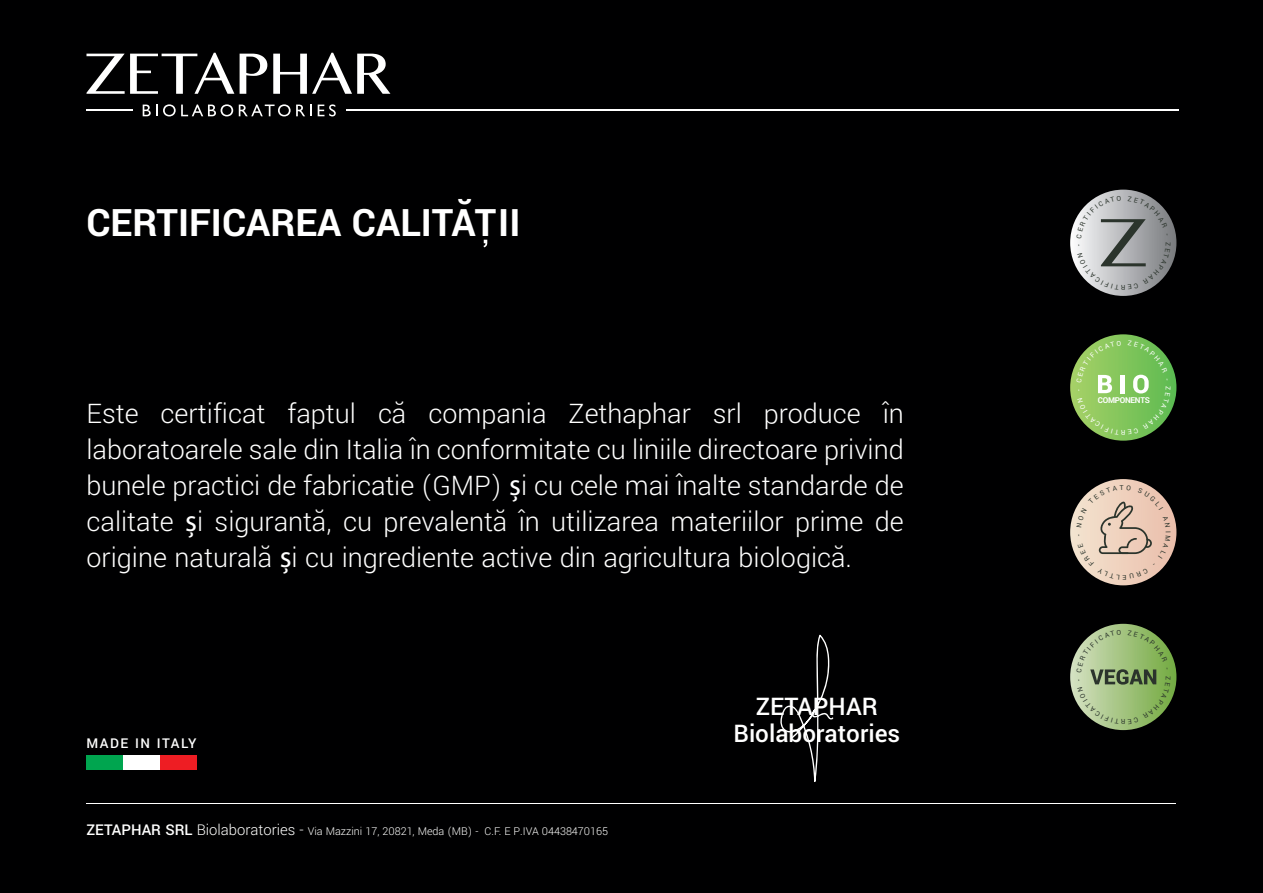
<style>
.page{position:relative;width:1263px;height:893px;background:#000001}
.page>*{position:absolute;margin:0;border:0;box-sizing:border-box;transform-origin:0 0}
.t1{font:700 42px "Yantramanav";color:#fff}
.t2{font:300 30px/36px "Yantramanav";color:#fff;text-align:justify}
.t3{font:500 27px/27px "Yantramanav";color:#fff;text-align:center}
.t4{font:500 15px "Yantramanav";letter-spacing:.1em;color:#fff}
.t5{font:300 12px "Yantramanav";color:#fff}
.t6{font:700 9px "Yantramanav";letter-spacing:-.03em;color:#fff}
.s1{font-family:"Myriad Pro";font-weight:400}
.s2{font-weight:500;font-size:16.5px}
.s3{font-size:16.5px}
</style>
<div class="page">
<svg style="left:483px;top:240px;width:4px;height:7px"></svg>
<svg style="left:87px;top:53px;width:147px;height:41px"></svg>
<svg style="left:240px;top:54px;width:27px;height:40px"></svg>
<svg style="left:273px;top:53px;width:117px;height:41px"></svg>
<svg style="left:143px;top:105px;width:14px;height:11px"></svg>
<svg style="left:163px;top:104px;width:70px;height:12px"></svg>
<svg style="left:239px;top:104px;width:73px;height:12px"></svg>
<svg style="left:318px;top:104px;width:18px;height:12px"></svg>
<hr style="left:87px;top:109px;width:45px;height:2px;background:#fff">
<hr style="left:346px;top:109px;width:832px;height:2px;background:#fff">
<hr style="left:86px;top:803px;width:1090px;height:1px;background:#fff">
<div style="left:87px;top:755px;width:36px;height:14px;background:#00a54f"></div>
<div style="left:123px;top:755px;width:37px;height:14px;background:#fff"></div>
<div style="left:160px;top:755px;width:36px;height:14px;background:#ee1d23"></div>
<svg style="left:780px;top:634px;width:54px;height:148px"></svg>
<svg style="left:1070px;top:190px;width:106px;height:106px"></svg>
<svg style="left:1070px;top:624px;width:106px;height:106px"></svg>
<svg style="left:1070px;top:479px;width:106px;height:106px"></svg>
<svg style="left:1070px;top:334px;width:106px;height:107px"></svg>
<svg style="left:1076px;top:196px;width:94px;height:94px;background:#9ea0a1"></svg>
<svg style="left:1076px;top:630px;width:94px;height:94px;background:#8daa70"></svg>
<svg style="left:1076px;top:485px;width:94px;height:94px;background:#cfb6a5"></svg>
<svg style="left:1076px;top:340px;width:94px;height:95px;background:#7cb65b"></svg>
<h1 class="t1" style="left:87px;top:198px;width:435px">CERTIFICAREA CALITĂȚII</h1>
<p class="t2" style="left:86px;top:395px;width:819px">Este certificat faptul că compania Zethaphar srl produce în laboratoarele sale din Italia în conformitate cu liniile directoare privind bunele practici de fabricație (GMP) <span class="s1">ș</span>i cu cele mai înalte standarde de calitate <span class="s1">ș</span>i siguranță, cu prevalență în utilizarea materiilor prime de origine naturală <span class="s1">ș</span>i cu ingrediente active din agricultura biologică.</p>
<p class="t4" style="left:87px;top:734px;width:111px">MADE IN ITALY</p>
<p class="t5" style="left:87px;top:824px;width:523px"><span class="s2">ZETAPHAR SRL</span> <span class="s3">Biolaboratories -</span> Via Mazzini 17, 20821, Meda (MB) - C.F. E P.IVA 04438470165</p>
<p class="t3" style="left:733px;top:694px;width:168px">ZETAPHAR<br>Biolaboratories</p>
<p class="t6" style="left:1098px;top:395px;width:53px">COMPONENTS</p>
</div>
